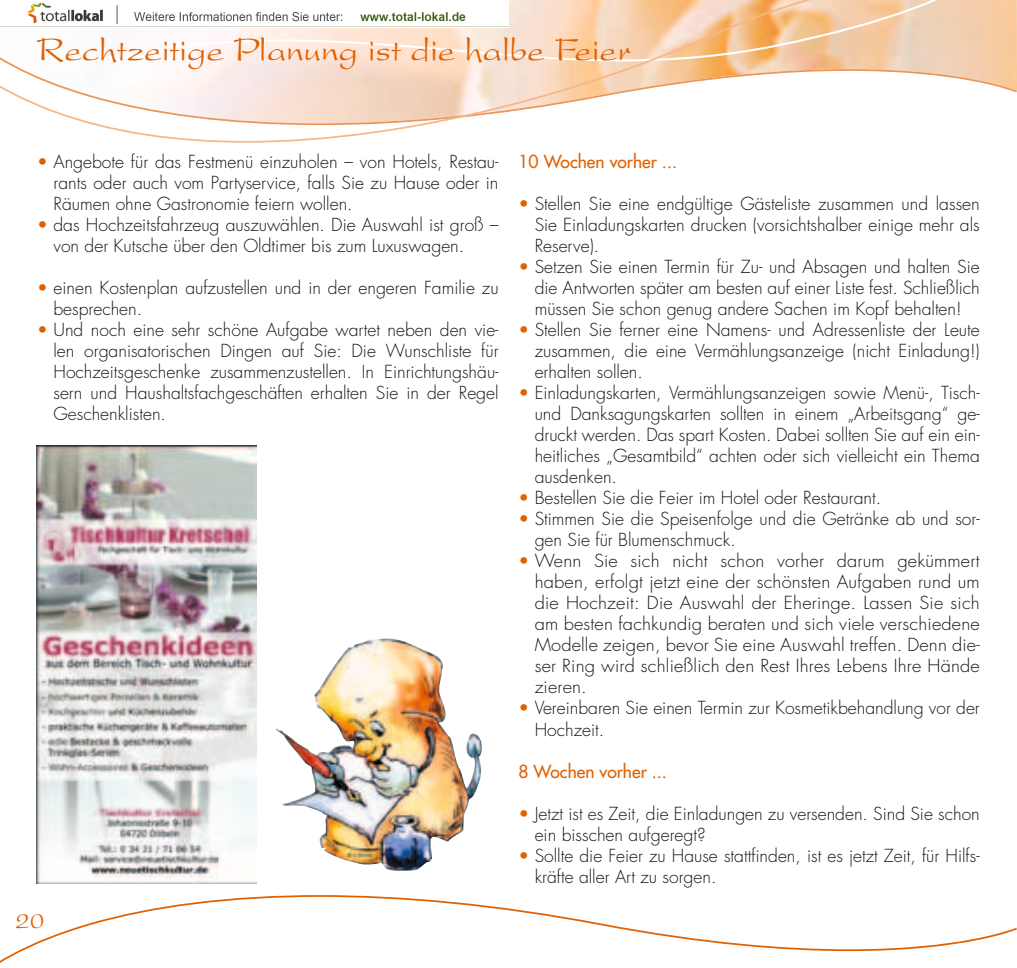
<style>
.page{position:relative;width:1017px;height:968px;background:#fff}
.page>*{position:absolute;margin:0;border:0;box-sizing:border-box;transform-origin:0 0}
.t1{font:35px "Present LT Std";color:#e06100}
.t2{font:26.25px "Present LT Std";color:#e06100}
.t3{font:300 17.5px/21px "Futura Std";color:#131413;text-align:justify}
.t4{font:300 17.5px/21px "Futura Std";color:#131413;text-align:justify;scale:1.04 1}
.t5{font:500 17.5px "Futura Std";color:#e06100}
.s1{color:#e06100}
</style>
<div class="page">
<svg style="left:971px;top:25px;width:45px;height:68px;background:#f6cfaa"></svg>
<svg style="left:0;top:0;width:971px;height:143px"></svg>
<svg style="left:0;top:895px;width:1017px;height:68px"></svg>
<svg style="left:1016px;top:25px;width:1px;height:68px"></svg>
<img style="left:37px;top:445px;width:220px;height:438px">
<img style="left:275px;top:638px;width:207px;height:233px">
<img style="left:0;top:0;width:508px;height:27px">
<h1 class="t1" style="left:37px;top:30px;width:595px">Rechtzeitige Planung ist die halbe Feier</h1>
<p class="t3" style="left:53px;top:152px;width:447px;text-indent:-16px"><span class="s1">•</span> Angebote für das Festmenü einzuholen – von Hotels, Restau&shy;rants oder auch vom Partyservice, falls Sie zu Hause oder in Räumen ohne Gastronomie feiern wollen.</p>
<p class="t3" style="left:53px;top:215px;width:447px;text-indent:-16px"><span class="s1">•</span> das Hochzeitsfahrzeug auszuwählen. Die Auswahl ist groß – von der Kutsche über den Oldtimer bis zum Luxuswagen.</p>
<p class="t3" style="left:53px;top:278px;width:447px;text-indent:-16px"><span class="s1">•</span> einen Kostenplan aufzustellen und in der engeren Familie zu besprechen.</p>
<p class="t3" style="left:53px;top:320px;width:447px;text-indent:-16px"><span class="s1">•</span> Und noch eine sehr schöne Aufgabe wartet neben den vie&shy;len organisatorischen Dingen auf Sie: Die Wunschliste für Hochzeitsgeschenke zusammenzustellen. In Einrichtungshäu&shy;sern und Haushaltsfachgeschäften erhalten Sie in der Regel Geschenklisten.</p>
<h2 class="t2" style="left:15px;top:905px;width:31px">20</h2>
<p class="t5" style="left:518px;top:151px;width:160px">10 Wochen vorher ...</p>
<p class="t3" style="left:535px;top:194px;width:447px;text-indent:-16px"><span class="s1">•</span> Stellen Sie eine endgültige Gästeliste zusammen und lassen Sie Einladungskarten drucken (vorsichtshalber einige mehr als Reserve).</p>
<p class="t3" style="left:535px;top:257px;width:447px;text-indent:-16px"><span class="s1">•</span> Setzen Sie einen Termin für Zu- und Absagen und halten Sie die Antworten später am besten auf einer Liste fest. Schließlich müssen Sie schon genug andere Sachen im Kopf behalten!</p>
<p class="t3" style="left:535px;top:320px;width:447px;text-indent:-16px"><span class="s1">•</span> Stellen Sie ferner eine Namens- und Adressenliste der Leute zusammen, die eine Vermählungsanzeige (nicht Einladung!) erhalten sollen.</p>
<p class="t3" style="left:535px;top:383px;width:447px;text-indent:-16px"><span class="s1">•</span> Einladungskarten, Vermählungsanzeigen sowie Menü-, Tisch&shy;und Danksagungskarten sollten in einem „Arbeitsgang“ ge&shy;druckt werden. Das spart Kosten. Dabei sollten Sie auf ein ein&shy;heitliches „Gesamtbild“ achten oder sich vielleicht ein Thema ausdenken.</p>
<p class="t3" style="left:518px;top:488px;width:364px"><span class="s1">•</span> Bestellen Sie die Feier im Hotel oder Restaurant.</p>
<p class="t3" style="left:535px;top:509px;width:446px;text-indent:-16px"><span class="s1">•</span> Stimmen Sie die Speisenfolge und die Getränke ab und sor&shy;gen Sie für Blumenschmuck.</p>
<p class="t4" style="left:535px;top:551px;width:429px;text-indent:-16px"><span class="s1">•</span> Wenn Sie sich nicht schon vorher darum gekümmert haben, erfolgt jetzt eine der schönsten Aufgaben rund um die Hochzeit: Die Auswahl der Eheringe. Lassen Sie sich am besten fachkundig beraten und sich viele verschiedene Modelle zeigen, bevor Sie eine Auswahl treffen. Denn die&shy;ser Ring wird schließlich den Rest Ihres Lebens Ihre Hände zieren.</p>
<p class="t3" style="left:535px;top:698px;width:447px;text-indent:-16px"><span class="s1">•</span> Vereinbaren Sie einen Termin zur Kosmetikbehandlung vor der<br>Hochzeit.</p>
<p class="t5" style="left:518px;top:760px;width:150px">8 Wochen vorher ...</p>
<p class="t3" style="left:535px;top:803px;width:447px;text-indent:-16px"><span class="s1">•</span> Jetzt ist es Zeit, die Einladungen zu versenden. Sind Sie schon ein bisschen aufgeregt?</p>
<p class="t3" style="left:535px;top:845px;width:446px;text-indent:-16px"><span class="s1">•</span> Sollte die Feier zu Hause stattfinden, ist es jetzt Zeit, für Hilfs&shy;kräfte aller Art zu sorgen.</p>
</div>
